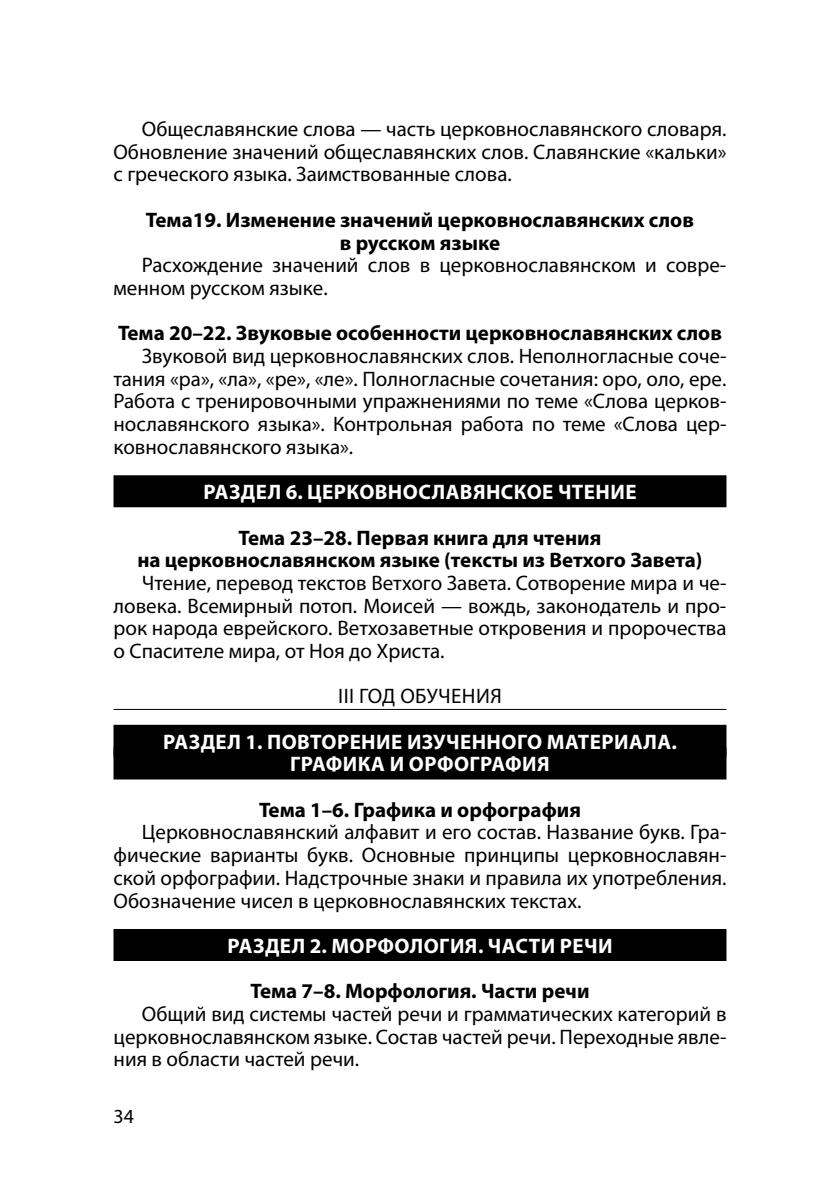
<style>
.page{position:relative;width:840px;height:1191px;background:#fff}
.page>*{position:absolute;margin:0;border:0;box-sizing:border-box;transform-origin:0 0}
.t1{font:21px/22.6px "Myriad Pro";color:#000;text-align:justify}
.t2{font:700 21px/22.6px "Myriad Pro";color:#000;text-align:center}
.t3{font:700 21px/22.6px "Myriad Pro";letter-spacing:.02em;color:#fff;text-align:center}
.t4{font:20px "Myriad Pro";color:#000}
</style>
<div class="page">
<div style="left:113px;top:475px;width:613px;height:32px;background:#000"></div>
<hr style="left:113px;top:709px;width:613px;height:1px;background:#000">
<div style="left:113px;top:725px;width:613px;height:32px;background:#000"></div>
<div style="left:113px;top:747px;width:613px;height:32px;background:#000"></div>
<div style="left:113px;top:929px;width:613px;height:32px;background:#000"></div>
<p class="t1" style="left:113px;top:117px;width:614px;text-indent:28px">Общеславянские слова — часть церковнославянского словаря.<br>Обновление значений общеславянских слов. Славянские «кальки» с греческого языка. Заимствованные слова.</p>
<p class="t2" style="left:146px;top:208px;width:549px">Тема19. Изменение значений церковнославянских слов в русском языке</p>
<p class="t1" style="left:113px;top:253px;width:614px;text-indent:28px">Расхождение значений слов в церковнославянском и совре&shy;менном русском языке.</p>
<p class="t2" style="left:118px;top:321px;width:605px">Тема 20–22. Звуковые особенности церковнославянских слов</p>
<p class="t1" style="left:113px;top:344px;width:614px;text-indent:28px">Звуковой вид церковнославянских слов. Неполногласные соче&shy;тания «ра», «ла», «ре», «ле». Полногласные сочетания: оро, оло, ере.<br>Работа с тренировочными упражнениями по теме «Слова церков&shy;нославянского языка». Контрольная работа по теме «Слова цер&shy;ковнославянского языка».</p>
<p class="t3" style="left:203px;top:480px;width:434px">Раздел 6. Церковнославянское чтение</p>
<p class="t2" style="left:137px;top:525px;width:566px">Тема 23–28. Первая книга для чтения<br>на церковнославянском языке (тексты из Ветхого Завета)</p>
<p class="t1" style="left:113px;top:571px;width:614px;text-indent:28px">Чтение, перевод текстов Ветхого Завета. Сотворение мира и че&shy;ловека. Всемирный потоп. Моисей — вождь, законодатель и про&shy;рок народа еврейского. Ветхозаветные откровения и пророчества о Спасителе мира, от Ноя до Христа.</p>
<p class="t1" style="left:338px;top:684px;width:165px">III год обуч ения</p>
<p class="t3" style="left:163px;top:729px;width:515px">Раздел 1. Повторение изученного материала.<br>Графика и орфография</p>
<p class="t2" style="left:259px;top:797px;width:323px">Тема 1–6. Графика и орфография</p>
<p class="t1" style="left:113px;top:820px;width:614px;text-indent:28px">Церковнославянский алфавит и его состав. Название букв. Гра&shy;фические варианты букв. Основные принципы церковнославян&shy;ской орфографии. Надстрочные знаки и правила их употребления.<br>Обозначение чисел в церковнославянских текстах.</p>
<p class="t3" style="left:227px;top:933px;width:386px">Раздел 2. Морфология. Части речи</p>
<p class="t2" style="left:250px;top:979px;width:340px">Тема 7–8. Морфология. Части речи</p>
<p class="t1" style="left:113px;top:1002px;width:614px;text-indent:28px">Общий вид системы частей речи и грамматических категорий в церковнославянском языке. Состав частей речи. Переходные явле&shy;ния в области частей речи.</p>
<p class="t4" style="left:113px;top:1103px;width:22px">34</p>
</div>
